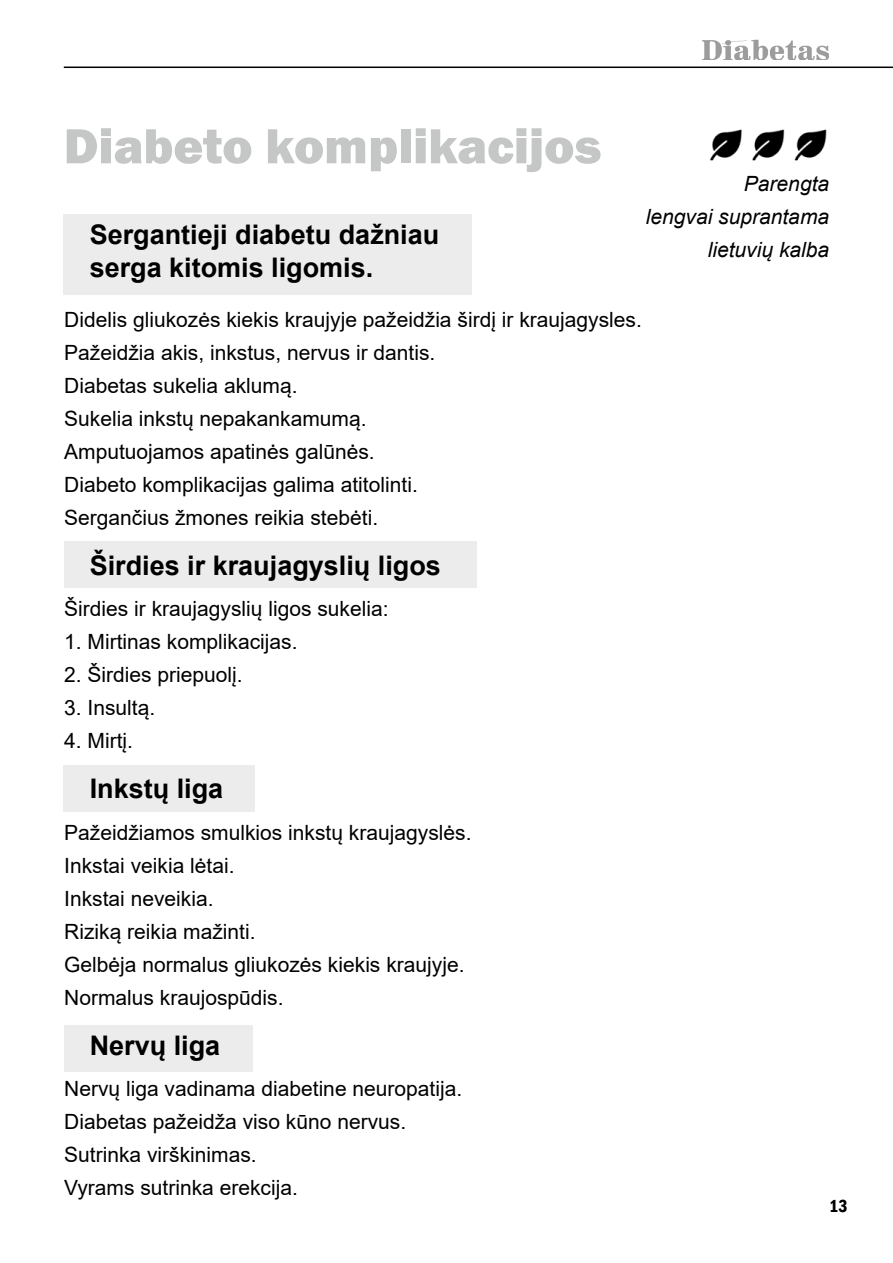
<style>
.page{position:relative;width:893px;height:1263px;background:#fff}
.page>*{position:absolute;margin:0;border:0;box-sizing:border-box;transform-origin:0 0}
.t1{font:800 51px "Franklin Gothic";color:#c5c6c6}
.t2{font:700 27px/33px "Arial";color:#000}
.t3{font:21px/33px "Arial";color:#000}
.t4{font:italic 21px/33px "Arial";color:#000;text-align:right}
.t5{font:600 condensed 18px "Franklin Gothic";color:#000}
</style>
<div class="page">
<hr style="left:64px;top:67px;width:829px;height:1px;background:#000">
<img style="left:703px;top:40px;width:126px;height:20px">
<div style="left:64px;top:1025px;width:188px;height:46px;background:#ececec"></div>
<div style="left:64px;top:765px;width:191px;height:47px;background:#ececec"></div>
<div style="left:64px;top:541px;width:412px;height:47px;background:#ececec"></div>
<img style="left:710px;top:129px;width:117px;height:32px">
<div style="left:64px;top:214px;width:408px;height:80px;background:#ececec"></div>
<h1 class="t1" style="left:64px;top:113px;width:539px">Diabeto komplikacijos</h1>
<p class="t4" style="left:646px;top:167px;width:185px">Parengta<br>lengvai suprantama lietuvių kalba</p>
<p class="t2" style="left:90px;top:218px;width:351px">Sergantieji diabetu dažniau serga kitomis ligomis.</p>
<p class="t3" style="left:64px;top:303px;width:579px">Didelis gliukozės kiekis kraujyje pažeidžia širdį ir kraujagysles.<br>Pažeidžia akis, inkstus, nervus ir dantis.<br>Diabetas sukelia aklumą.<br>Sukelia inkstų nepakankamumą.<br>Amputuojamos apatinės galūnės.<br>Diabeto komplikacijas galima atitolinti.<br>Sergančius žmones reikia stebėti.</p>
<p class="t2" style="left:90px;top:549px;width:353px">Širdies ir kraujagyslių ligos</p>
<p class="t3" style="left:64px;top:592px;width:326px">Širdies ir kraujagyslių ligos sukelia:</p>
<p class="t3" style="left:64px;top:625px;width:235px">1. Mirtinas komplikacijas.</p>
<p class="t3" style="left:64px;top:658px;width:180px">2. Širdies priepuolį.</p>
<p class="t3" style="left:64px;top:691px;width:93px">3. Insultą.</p>
<p class="t3" style="left:64px;top:724px;width:70px">4. Mirtį.</p>
<p class="t2" style="left:90px;top:773px;width:135px">Inkstų liga</p>
<p class="t3" style="left:64px;top:816px;width:409px">Pažeidžiamos smulkios inkstų kraujagyslės.<br>Inkstai veikia lėtai.<br>Inkstai neveikia.<br>Riziką reikia mažinti.<br>Gelbėja normalus gliukozės kiekis kraujyje.<br>Normalus kraujospūdis.</p>
<p class="t2" style="left:90px;top:1029px;width:132px">Nervų liga</p>
<p class="t3" style="left:64px;top:1072px;width:400px">Nervų liga vadinama diabetine neuropatija.<br>Diabetas pažeidža viso kūno nervus.<br>Sutrinka virškinimas.<br>Vyrams sutrinka erekcija.</p>
<p class="t5" style="left:829px;top:1194px;width:20px">13</p>
</div>
